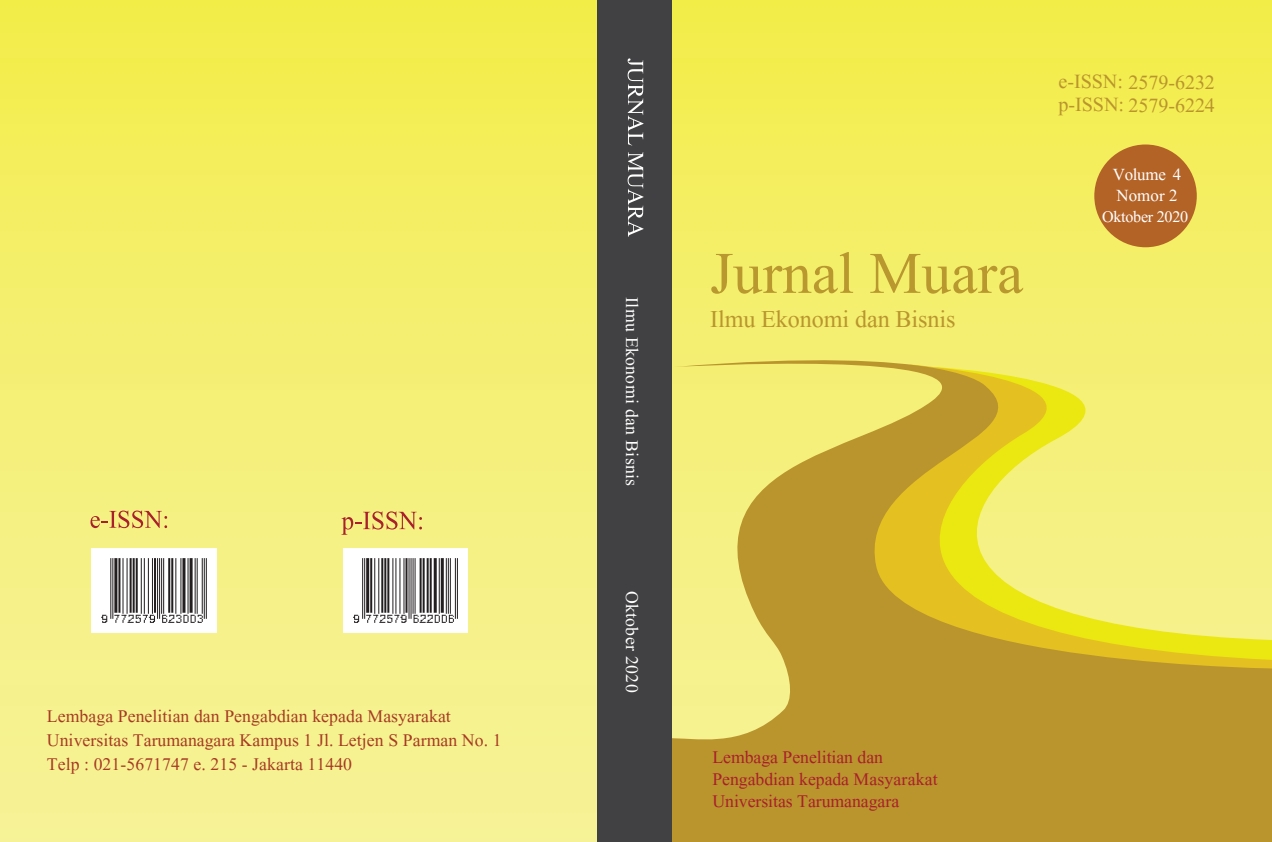
<style>
.page{position:relative;width:1272px;height:842px;background:#fff}
.page>*{position:absolute;margin:0;border:0;box-sizing:border-box;transform-origin:0 0}
.t1{font:73px "Aparajita";color:#b9982f}
.t2{font:30px "Aparajita";letter-spacing:-.005em;color:#ba952e}
.t3{font:25px/23px "Aparajita";letter-spacing:-.005em;color:#ba952e}
.t4{font:22px/24px "Aparajita";letter-spacing:.005em;color:#a73a23}
.t5{font:22px/22px "Aparajita";color:#aa1f2c}
.t6{font:22px "Aparajita";letter-spacing:.015em;color:#fff}
.t7{font:21px/21px "Aparajita";letter-spacing:-.015em;color:#fff}
.t8{font:20px "Aparajita";letter-spacing:-.015em;color:#fff}
</style>
<div class="page">
<div style="left:0;top:0;width:1272px;height:842px;background:linear-gradient(to bottom,#f3ed4e,#f6f39d)"></div>
<div style="left:1094px;top:144px;width:102px;height:103px;background:#b46327;border-radius:50%"></div>
<svg style="left:672px;top:344px;width:600px;height:498px;background:#d7c14d"></svg>
<div style="left:597px;top:0;width:75px;height:842px;background:#414042"></div>
<svg style="left:90px;top:510px;width:77px;height:18px"></svg>
<svg style="left:341px;top:511px;width:81px;height:24px;background:#e5c770"></svg>
<svg style="left:627px;top:58px;width:16px;height:88px"></svg>
<svg style="left:627px;top:152px;width:16px;height:85px"></svg>
<img style="left:343px;top:549px;width:124px;height:84px">
<img style="left:92px;top:549px;width:124px;height:84px">
<p class="t4" style="left:47px;top:707px;width:456px">Lembaga Penelitian dan Pengabdian kepada Masyarakat<br>Universitas Tarumanagara Kampus 1 Jl. Letjen S Parman No. 1<br>Telp : 021-5671747 e. 215 - Jakarta 11440</p>
<p class="t6" style="left:643px;top:297px;width:191px;rotate:90deg">Ilmu Ekonomi dan Bisnis</p>
<p class="t6" style="left:643px;top:591px;width:103px;rotate:90deg">Oktober 2020</p>
<h1 class="t1" style="left:710px;top:238px;width:315px">Jurnal Muara</h1>
<h2 class="t2" style="left:710px;top:304px;width:247px">Ilmu Ekonomi dan Bisnis</h2>
<p class="t3" style="left:1058px;top:73px;width:158px">e-ISSN: 2579-6232 p-ISSN: 2579-6224</p>
<p class="t7" style="left:1112px;top:166px;width:70px">Volume 4<br>Nomor 2</p>
<p class="t8" style="left:1102px;top:207px;width:88px">Oktober 2020</p>
<p class="t5" style="left:712px;top:748px;width:227px">Lembaga Penelitian dan<br>Pengabdian kepada Masyarakat<br>Universitas Tarumanagara</p>
</div>
